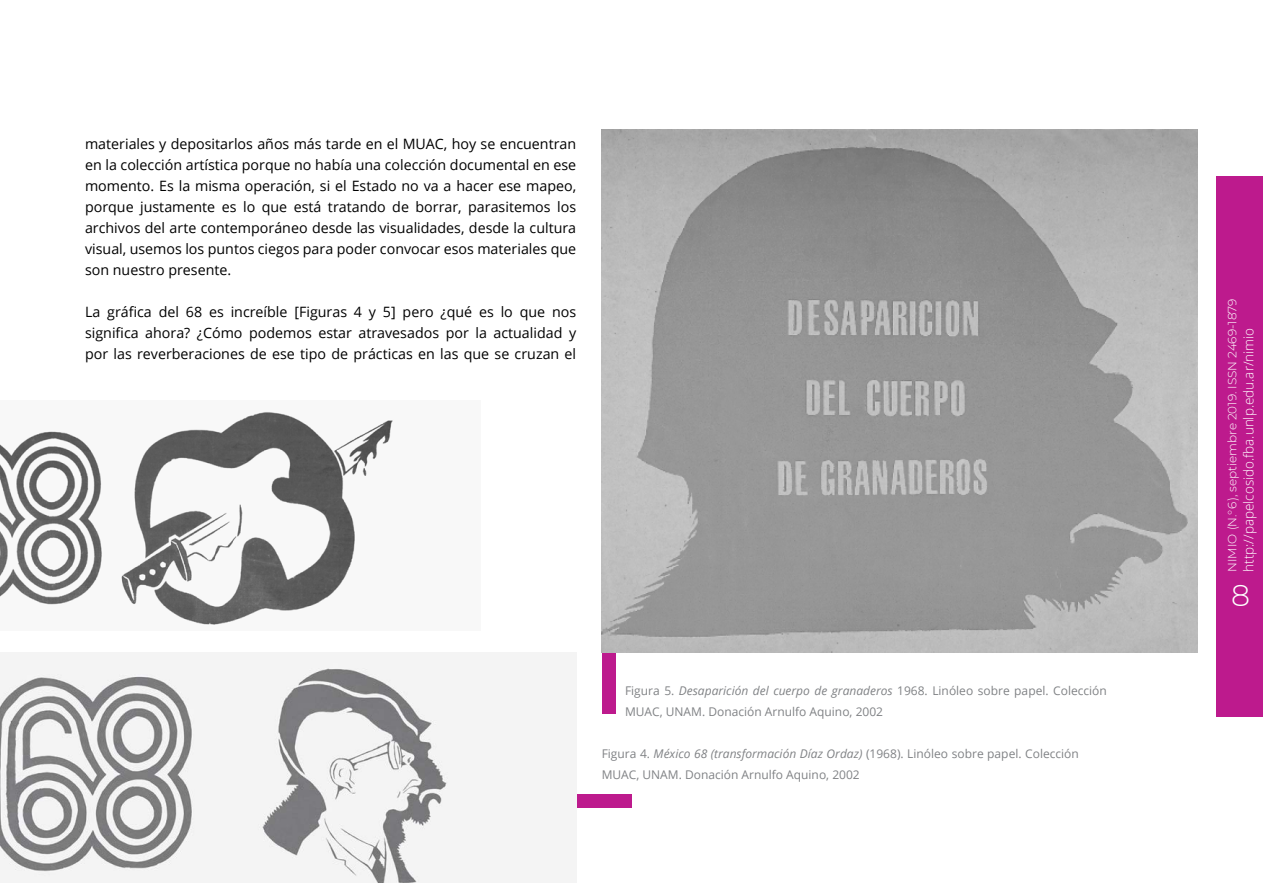
<style>
.page{position:relative;width:1263px;height:893px;background:#fff}
.page>*{position:absolute;margin:0;border:0;box-sizing:border-box;transform-origin:0 0}
.t1{font:300 30px "Montserrat";color:#fff}
.t2{font:14.25px/21px "Open Sans";color:#000;text-align:justify}
.t3{font:300 13.5px "Open Sans";color:#fff}
.t4{font:12px/21px "Open Sans";color:#808285}
.t5{font:300 12px "Montserrat";color:#fff}
.s1{font-style:italic}
</style>
<div class="page">
<div style="left:548px;top:794px;width:83px;height:14px;background:#bd1a8d"></div>
<div style="left:1216px;top:176px;width:47px;height:540px;background:#bd1a8d"></div>
<img style="left:0;top:411px;width:393px;height:214px">
<img style="left:0;top:653px;width:576px;height:229px">
<div style="left:602px;top:637px;width:14px;height:77px;background:#bd1a8d"></div>
<img style="left:602px;top:129px;width:595px;height:524px">
<p class="t2" style="left:85px;top:133px;width:493px">materiales y depositarlos años más tarde en el MUAC, hoy se encuentran en la colección artística porque no había una colección documental en ese momento. Es la misma operación, si el Estado no va a hacer ese mapeo, porque justamente es lo que está tratando de borrar, parasitemos los archivos del arte contemporáneo desde las visualidades, desde la cultura visual, usemos los puntos ciegos para poder convocar esos materiales que son nuestro presente.</p>
<p class="t2" style="left:85px;top:301px;width:493px">La gráfica del 68 es increíble [Figuras 4 y 5] pero ¿qué es lo que nos significa ahora? ¿Cómo podemos estar atravesados por la actualidad y por las reverberaciones de ese tipo de prácticas en las que se cruzan el</p>
<p class="t4" style="left:625px;top:679px;width:483px">Figura 5. <span class="s1">Desaparición del cuerpo de granaderos</span> 1968. Linóleo sobre papel. Colección<br>MUAC, UNAM. Donación Arnulfo Aquino, 2002</p>
<p class="t4" style="left:602px;top:742px;width:479px">Figura 4. <span class="s1">México 68 (transformación Díaz Ordaz)</span> (1968). Linóleo sobre papel. Colección<br>MUAC, UNAM. Donación Arnulfo Aquino, 2002</p>
<p class="t5" style="left:1224px;top:572px;width:275px;rotate:-90deg">NIMIO (N.° 6), septiembre 2019. ISSN 2469-1879</p>
<p class="t3" style="left:1239px;top:572px;width:246px;rotate:-90deg">http://papelcosido.fba.unlp.edu.ar/nimio</p>
<h1 class="t1" style="left:1231px;top:575px;width:20px">8</h1>
</div>
